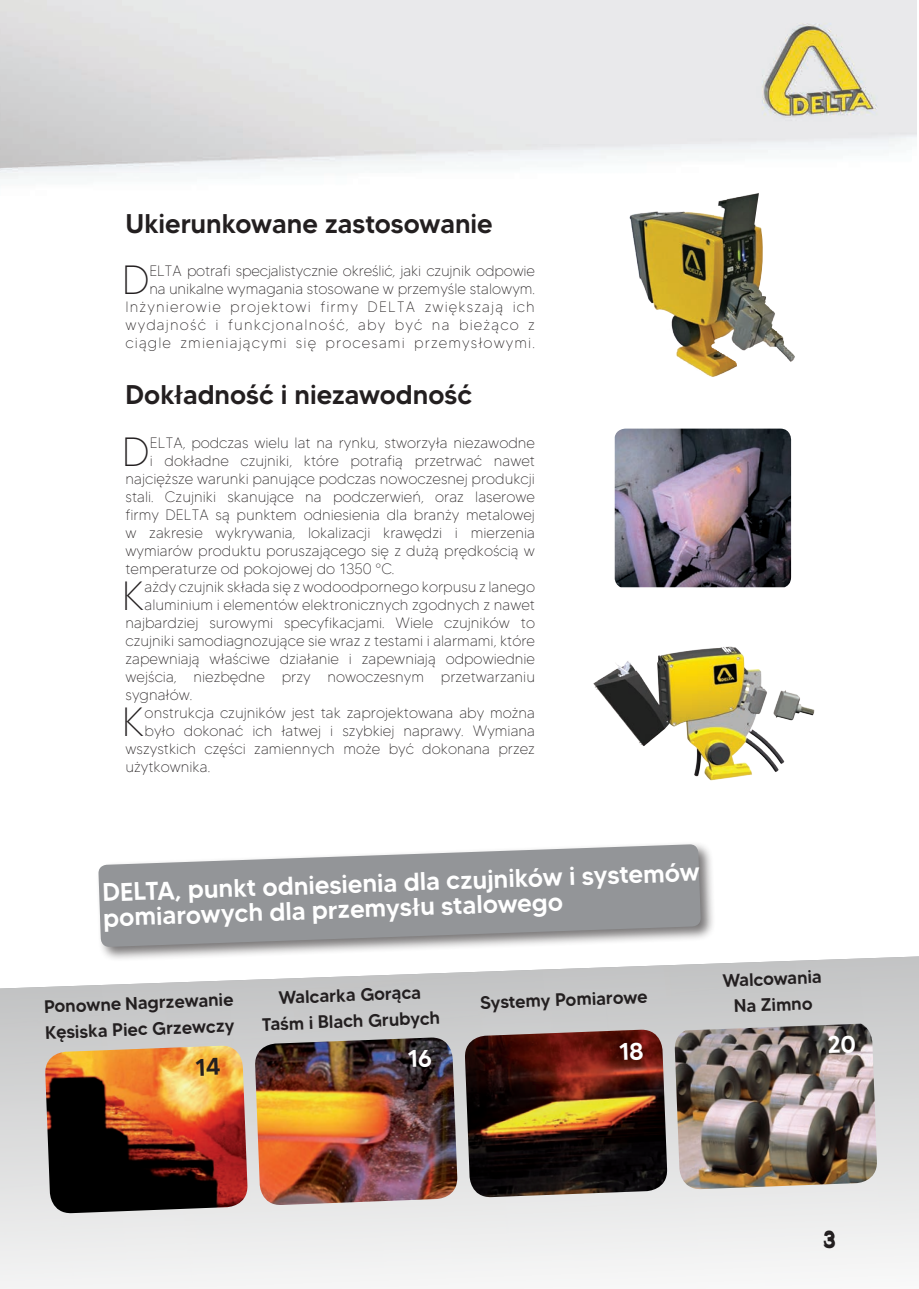
<style>
.page{position:relative;width:919px;height:1289px;background:#fff}
.page>*{position:absolute;margin:0;border:0;box-sizing:border-box;transform-origin:0 0}
.t1{font:100 40.65px "MADETOMMY";color:#231f20}
.t2{font:500 27px "MADETOMMY";letter-spacing:-.005em;color:#231f20}
.t3{font:500 25.5px/25px "MADETOMMY";color:#fff}
.t4{font:500 22.5px "MADETOMMY";color:#231f20}
.t5{font:500 18px/26.1px "MADETOMMY";color:#231f20;text-align:center}
.t6{font:100 15px "MADETOMMY";color:#231f20}
.t7{font:100 15px/18px "MADETOMMY";letter-spacing:.07em;color:#231f20;text-align:right}
</style>
<div class="page">
<img style="left:0;top:0;width:916px;height:588px">
<img style="left:614px;top:428px;width:177px;height:159px">
<img style="left:674px;top:1023px;width:203px;height:166px">
<img style="left:464px;top:1029px;width:203px;height:168px">
<img style="left:254px;top:1037px;width:204px;height:168px">
<img style="left:44px;top:1045px;width:204px;height:168px">
<img style="left:621px;top:190px;width:135px;height:193px">
<img style="left:593px;top:646px;width:222px;height:135px">
<div style="left:95px;top:841px;width:620px;height:121px;background:#231f20;opacity:.6"></div>
<svg style="left:98px;top:844px;width:603px;height:103px;background:#a2a3a6"></svg>
<svg style="left:619px;top:1042px;width:24px;height:18px"></svg>
<svg style="left:828px;top:1034px;width:27px;height:18px"></svg>
<svg style="left:408px;top:1049px;width:23px;height:17px"></svg>
<svg style="left:196px;top:1058px;width:24px;height:17px"></svg>
<h2 class="t2" style="left:125px;top:206px;width:368px">Ukierunkowane zastosowanie</h2>
<h1 class="t1" style="left:122px;top:255px;width:29px">D</h1>
<p class="t7" style="left:125px;top:262px;width:411px">ELTA potrafi specjalistycznie określić, jaki czujnik odpowie<br>na unikalne wymagania stosowane w przemyśle stalowym.<br>Inżynierowie projektowi firmy DELTA zwiększają ich wydajność i funkcjonalność, aby być na bieżąco z ciągle zmieniającymi się procesami przemysłowymi.</p>
<h2 class="t2" style="left:125px;top:378px;width:348px">Dokładność i niezawodność</h2>
<h1 class="t1" style="left:122px;top:426px;width:29px">D</h1>
<p class="t6" style="left:150px;top:433px;width:387px">ELTA, podczas wielu lat na rynku, stworzyła niezawodne</p>
<p class="t6" style="left:150px;top:451px;width:387px">i dokładne czujniki, które potrafią przetrwać nawet</p>
<p class="t6" style="left:125px;top:469px;width:411px">najcięższe warunki panujące podczas nowoczesnej produkcji</p>
<p class="t6" style="left:125px;top:487px;width:411px">stali. Czujniki skanujące na podczerwień, oraz laserowe</p>
<p class="t6" style="left:125px;top:505px;width:411px">firmy DELTA są punktem odniesienia dla branży metalowej</p>
<p class="t6" style="left:125px;top:523px;width:411px">w zakresie wykrywania, lokalizacji krawędzi i mierzenia</p>
<p class="t6" style="left:125px;top:541px;width:411px">wymiarów produktu poruszającego się z dużą prędkością w</p>
<p class="t6" style="left:125px;top:559px;width:270px">temperaturze od pokojowej do 1350 °C.</p>
<h1 class="t1" style="left:122px;top:570px;width:24px">K</h1>
<p class="t6" style="left:145px;top:577px;width:392px">ażdy czujnik składa się z wodoodpornego korpusu z lanego</p>
<p class="t6" style="left:145px;top:595px;width:392px">aluminium i elementów elektronicznych zgodnych z nawet</p>
<p class="t6" style="left:125px;top:613px;width:411px">najbardziej surowymi specyfikacjami. Wiele czujników to</p>
<p class="t6" style="left:125px;top:631px;width:411px">czujniki samodiagnozujące sie wraz z testami i alarmami, które</p>
<p class="t6" style="left:125px;top:649px;width:411px">zapewniają właściwe działanie i zapewniają odpowiednie</p>
<p class="t6" style="left:125px;top:667px;width:411px">wejścia, niezbędne przy nowoczesnym przetwarzaniu</p>
<p class="t6" style="left:125px;top:685px;width:68px">sygnałów.</p>
<h1 class="t1" style="left:122px;top:696px;width:24px">K</h1>
<p class="t6" style="left:145px;top:703px;width:392px">onstrukcja czujników jest tak zaprojektowana aby można</p>
<p class="t6" style="left:145px;top:721px;width:392px">było dokonać ich łatwej i szybkiej naprawy. Wymiana</p>
<p class="t6" style="left:125px;top:739px;width:411px">wszystkich części zamiennych może być dokonana przez</p>
<p class="t6" style="left:125px;top:757px;width:86px">użytkownika.</p>
<h3 class="t3" style="left:102px;top:879px;width:599px;rotate:-2deg">DELTA, punkt odniesienia dla czujników i systemów pomiarowych dla przemysłu stalowego</h3>
<p class="t5" style="left:44px;top:992px;width:191px;text-align:left;rotate:-2deg">Ponowne Nagrzewanie<br>Kęsiska Piec Grzewczy</p>
<p class="t5" style="left:260px;top:984px;width:180px;rotate:-2deg">Walcarka Gorąca<br>Taśm i Blach Grubych</p>
<p class="t5" style="left:480px;top:989px;width:169px;rotate:-2deg">Systemy Pomiarowe</p>
<p class="t5" style="left:722px;top:967px;width:101px;rotate:-2deg">Walcowania<br>Na Zimno</p>
<h3 class="t4" style="left:823px;top:1225px;width:14px">3</h3>
</div>
